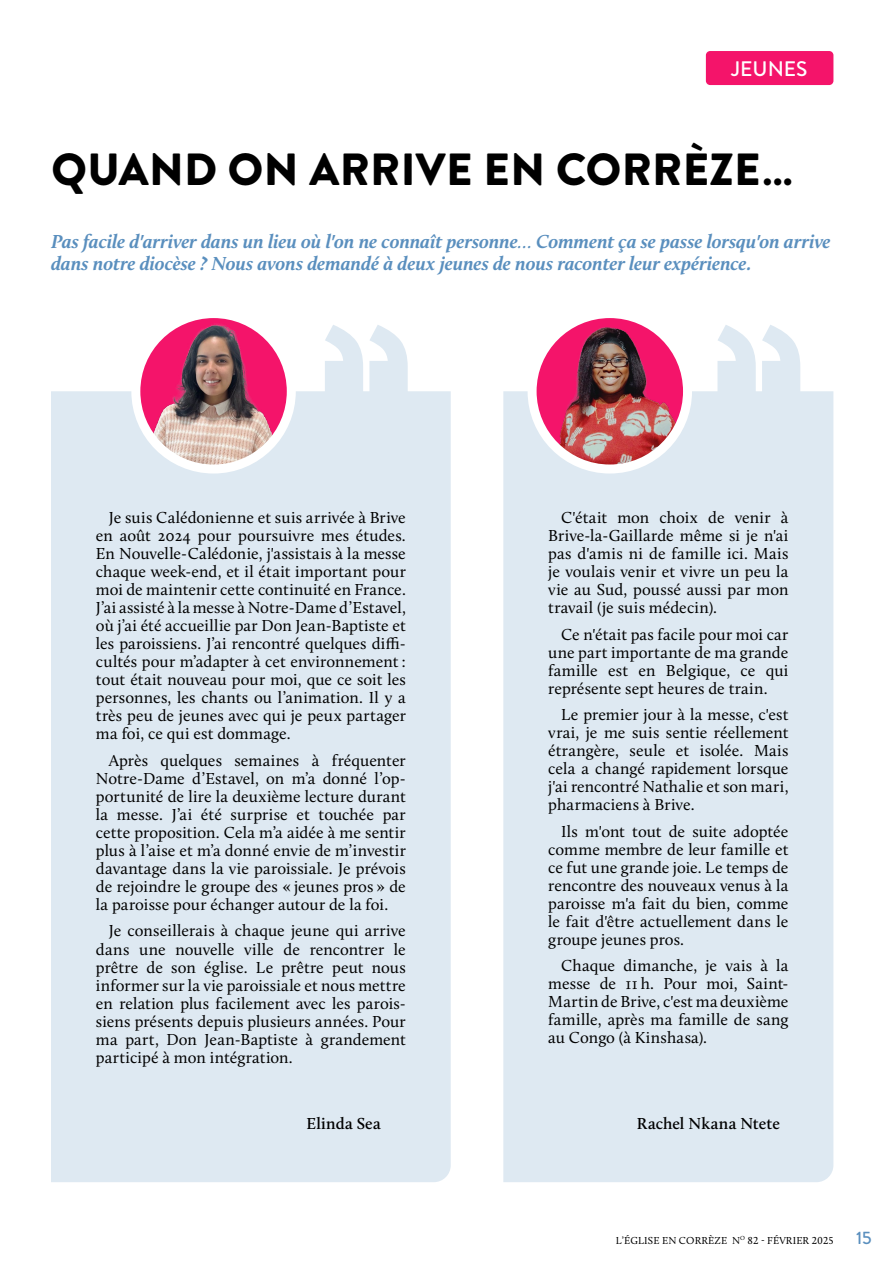
<style>
.page{position:relative;width:893px;height:1263px;background:#fff}
.page>*{position:absolute;margin:0;border:0;box-sizing:border-box;transform-origin:0 0}
.t1{font:900 45px "Brandon Grotesque";letter-spacing:.01em;color:#000}
.t2{font:500 21px "Brandon Grotesque";color:#fff}
.t3{font:italic 700 19.5px/22.5px "Calluna";letter-spacing:-.005em;color:#5a8fbe}
.t4{font:500 18px "Brandon Grotesque";color:#5a8fbe}
.t5{font:16.5px/18px "Calluna";letter-spacing:.005em;color:#000;text-align:justify}
.t6{font:600 16.5px "Calluna";letter-spacing:.01em;color:#000}
.t7{font:10.5px "Calluna";letter-spacing:.015em;color:#000}
</style>
<div class="page">
<div style="left:706px;top:51px;width:127px;height:34px;background:#f4146a;border-radius:4px"></div>
<div style="left:503px;top:391px;width:330px;height:791px;background:#dee9f2"></div>
<div style="left:51px;top:391px;width:400px;height:791px;background:#dee9f2"></div>
<img style="left:532px;top:314px;width:155px;height:155px;border-radius:78px">
<div style="left:528px;top:309px;width:164px;height:164px;border:9px solid #fff;border-radius:50%"></div>
<img style="left:144px;top:319px;width:140px;height:150px">
<div style="left:131px;top:309px;width:165px;height:164px;border:9px solid #fff;border-radius:50%"></div>
<svg style="left:325px;top:391px;width:83px;height:5px"></svg>
<svg style="left:717px;top:391px;width:83px;height:5px"></svg>
<p class="t2" style="left:732px;top:55px;width:77px">JEUNES</p>
<h1 class="t1" style="left:51px;top:137px;width:743px">QUAND ON ARRIVE EN CORRÈZE…</h1>
<p class="t3" style="left:51px;top:230px;width:781px">Pas facile d'arriver dans un lieu où l'on ne connaît personne… Comment ça se passe lorsqu'on arrive dans notre diocèse ? Nous avons demandé à deux jeunes de nous raconter leur expérience.</p>
<p class="t5" style="left:96px;top:509px;width:311px;text-indent:13px">Je suis Calédonienne et suis arrivée à Brive en août 2024 pour poursuivre mes études.<br>En Nouvelle-Calédonie, j'assistais à la messe chaque week-end, et il était important pour moi de maintenir cette continuité en France.<br>J’ai assisté à la messe à Notre-Dame d’Estavel, où j’ai été accueillie par Don Jean-Baptiste et les paroissiens. J’ai rencontré quelques diffi&shy;cultés pour m’adapter à cet environnement : tout était nouveau pour moi, que ce soit les personnes, les chants ou l’animation. Il y a très peu de jeunes avec qui je peux partager ma foi, ce qui est dommage.</p>
<p class="t5" style="left:96px;top:751px;width:311px;text-indent:13px">Après quelques semaines à fréquenter Notre-Dame d’Estavel, on m’a donné l’op&shy;portunité de lire la deuxième lecture durant la messe. J’ai été surprise et touchée par cette proposition. Cela m’a aidée à me sentir plus à l’aise et m’a donné envie de m’investir davantage dans la vie paroissiale. Je prévois de rejoindre le groupe des « jeunes pros » de la paroisse pour échanger autour de la foi.</p>
<p class="t5" style="left:96px;top:922px;width:311px;text-indent:13px">Je conseillerais à chaque jeune qui arrive dans une nouvelle ville de rencontrer le prêtre de son église. Le prêtre peut nous informer sur la vie paroissiale et nous mettre en relation plus facilement avec les parois&shy;siens présents depuis plusieurs années. Pour ma part, Don Jean-Baptiste à grandement participé à mon intégration.</p>
<p class="t5" style="left:548px;top:509px;width:242px;text-indent:13px">C'était mon choix de venir à Brive-la-Gaillarde même si je n'ai pas d'amis ni de famille ici. Mais je voulais venir et vivre un peu la vie au Sud, poussé aussi par mon travail (je suis médecin).</p>
<p class="t5" style="left:548px;top:625px;width:242px;text-indent:13px">Ce n'était pas facile pour moi car une part importante de ma grande famille est en Belgique, ce qui représente sept heures de train.</p>
<p class="t5" style="left:548px;top:706px;width:242px;text-indent:13px">Le premier jour à la messe, c'est vrai, je me suis sentie réellement étrangère, seule et isolée. Mais cela a changé rapidement lorsque j'ai rencontré Nathalie et son mari, pharmaciens à Brive.</p>
<p class="t5" style="left:548px;top:822px;width:242px;text-indent:13px">Ils m'ont tout de suite adoptée comme membre de leur famille et ce fut une grande joie. Le temps de rencontre des nouveaux venus à la paroisse m'a fait du bien, comme le fait d'être actuellement dans le groupe jeunes pros.</p>
<p class="t5" style="left:548px;top:957px;width:242px;text-indent:13px">Chaque dimanche, je vais à la messe de 11 h. Pour moi, Saint-Martin de Brive, c'est ma deuxième famille, après ma famille de sang au Congo (à Kinshasa).</p>
<p class="t6" style="left:306px;top:1113px;width:76px">Elinda Sea</p>
<p class="t6" style="left:637px;top:1113px;width:145px">Rachel Nkana Ntete</p>
<p class="t7" style="left:616px;top:1234px;width:219px">L’ÉGLISE EN CORRÈZE N<sup>O</sup> 82 - FÉVRIER 2025</p>
<p class="t4" style="left:856px;top:1225px;width:17px">15</p>
</div>
